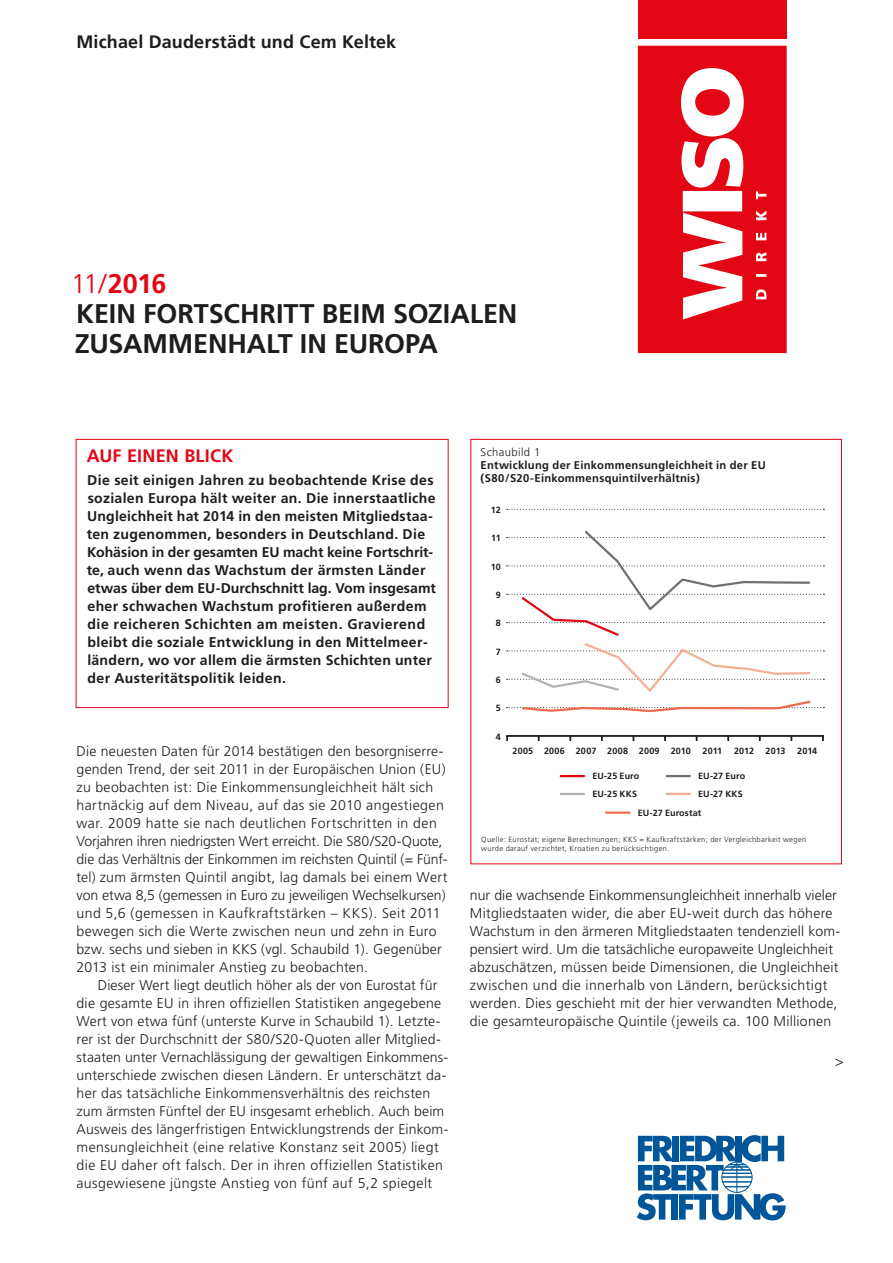
<style>
.page{position:relative;width:893px;height:1263px;background:#fff}
.page>*{position:absolute;margin:0;border:0;box-sizing:border-box;transform-origin:0 0}
.t1{font:700 27px/30px "Frutiger";letter-spacing:-.005em;color:#1d1d1b}
.t2{font:700 18px "Frutiger";letter-spacing:.01em;color:#1d1d1b}
.t3{font:700 18px "Frutiger";letter-spacing:.015em;color:#e30614}
.t4{font:300 14.1px/18px "Frutiger";letter-spacing:.015em;color:#1d1d1b}
.t5{font:700 14.1px/18px "Frutiger";letter-spacing:.02em;color:#1d1d1b}
.t6{font:700 11.25px/12.8px "Frutiger";letter-spacing:.025em;color:#1d1d1b}
.t7{font:300 11.25px "Frutiger";letter-spacing:.035em;color:#1d1d1b}
.t8{font:700 9px/18.8px "Frutiger";letter-spacing:.01em;color:#1d1d1b}
.t9{font:300 7.5px/9px "Frutiger";letter-spacing:.045em;color:#1d1d1b}
.s1{font-weight:300;color:#e30614}
.s2{color:#e30614}
</style>
<div class="page">
<svg style="left:637px;top:1135px;width:149px;height:85px"></svg>
<div style="left:638px;top:0;width:149px;height:39px;background:#e30614"></div>
<svg style="left:638px;top:46px;width:149px;height:307px;fill:#e30614"></svg>
<svg style="left:756px;top:191px;width:10px;height:108px"></svg>
<div style="left:76px;top:439px;width:373px;height:269px;border:1px solid #e30614"></div>
<div style="left:470px;top:439px;width:372px;height:425px;border:1px solid #e30614"></div>
<hr style="left:506px;top:735px;width:318px;height:2px;background:#1d1d1b">
<svg style="left:507px;top:509px;width:317px;height:1px"></svg>
<svg style="left:507px;top:531px;width:317px;height:182px"></svg>
<hr style="left:667px;top:793px;width:23px;height:2px;background:#f6af95">
<hr style="left:606px;top:811px;width:23px;height:3px;background:#ed6a4b">
<hr style="left:561px;top:793px;width:23px;height:2px;background:#b2b2b2">
<hr style="left:561px;top:775px;width:23px;height:2px;background:#e30614">
<hr style="left:667px;top:775px;width:23px;height:2px;background:#70706f">
<p class="t2" style="left:77px;top:31px;width:321px">Michael Dauderstädt und Cem Keltek</p>
<h1 class="t1" style="left:71px;top:268px;width:448px"><span class="s1">11/</span><span class="s2">2016<br></span>KEIN FORTSCHRITT BEIM SOZIALEN<br>ZUSAMMENHALT IN EUROPA</h1>
<p class="t3" style="left:87px;top:445px;width:148px">AUF EINEN BLICK</p>
<p class="t5" style="left:87px;top:471px;width:350px">Die seit einigen Jahren zu beobachtende Krise des sozialen Europa hält weiter an. Die innerstaatliche Ungleichheit hat 2014 in den meisten Mitgliedstaa&shy;ten zugenommen, besonders in Deutschland. Die Kohäsion in der gesamten EU macht keine Fortschrit&shy;te, auch wenn das Wachstum der ärmsten Länder etwas über dem EU-Durchschnitt lag. Vom insgesamt eher schwachen Wachstum profitieren außerdem die reicheren Schichten am meisten. Gravierend bleibt die soziale Entwicklung in den Mittelmeer&shy;ländern, wo vor allem die ärmsten Schichten unter der Austeritätspolitik leiden.</p>
<p class="t4" style="left:77px;top:742px;width:373px">Die neuesten Daten für 2014 bestätigen den besorgniserre&shy;genden Trend, der seit 2011 in der Europäischen Union (EU) zu beobachten ist: Die Einkommensungleichheit hält sich hartnäckig auf dem Niveau, auf das sie 2010 angestiegen war. 2009 hatte sie nach deutlichen Fortschritten in den Vorjahren ihren niedrigsten Wert erreicht. Die S80/S20-Quote, die das Verhältnis der Einkommen im reichsten Quintil (= Fünf&shy;tel) zum ärmsten Quintil angibt, lag damals bei einem Wert von etwa 8,5 (gemessen in Euro zu jeweiligen Wechselkursen) und 5,6 (gemessen in Kaufkraftstärken – KKS). Seit 2011 bewegen sich die Werte zwischen neun und zehn in Euro bzw. sechs und sieben in KKS (vgl. Schaubild 1). Gegenüber 2013 ist ein minimaler Anstieg zu beobachten.</p>
<p class="t4" style="left:77px;top:976px;width:373px;text-indent:21px">Dieser Wert liegt deutlich höher als der von Eurostat für die gesamte EU in ihren offiziellen Statistiken angegebene Wert von etwa fünf (unterste Kurve in Schaubild 1). Letzte&shy;rer ist der Durchschnitt der S80/S20-Quoten aller Mitglied&shy;staaten unter Vernachlässigung der gewaltigen Einkommens&shy;unterschiede zwischen diesen Ländern. Er unterschätzt da&shy;her das tatsächliche Einkommensverhältnis des reichsten zum ärmsten Fünftel der EU insgesamt erheblich. Auch beim Ausweis des längerfristigen Entwicklungstrends der Einkom&shy;mensungleichheit (eine relative Konstanz seit 2005) liegt die EU daher oft falsch. Der in ihren offiziellen Statistiken ausgewiesene jüngste Anstieg von fünf auf 5,2 spiegelt</p>
<p class="t7" style="left:480px;top:446px;width:61px">Schaubild 1</p>
<p class="t6" style="left:480px;top:459px;width:287px">Entwicklung der Einkommensungleichheit in der EU (S80/S20-Einkommensquintilverhältnis)</p>
<p class="t8" style="left:491px;top:500px;width:11px">12</p>
<p class="t8" style="left:491px;top:528px;width:11px">11</p>
<p class="t8" style="left:491px;top:557px;width:11px">10</p>
<p class="t8" style="left:496px;top:585px;width:7px">9</p>
<p class="t8" style="left:496px;top:614px;width:7px">8</p>
<p class="t8" style="left:496px;top:642px;width:7px">7</p>
<p class="t8" style="left:496px;top:670px;width:7px">6</p>
<p class="t8" style="left:496px;top:699px;width:7px">5</p>
<p class="t8" style="left:496px;top:727px;width:7px">4</p>
<p class="t8" style="left:513px;top:741px;width:180px">2005 2006 2007 2008 2009 2010</p>
<p class="t8" style="left:703px;top:741px;width:21px">2011</p>
<p class="t8" style="left:734px;top:741px;width:21px">2012</p>
<p class="t8" style="left:766px;top:741px;width:21px">2013</p>
<p class="t8" style="left:797px;top:741px;width:22px">2014</p>
<p class="t8" style="left:592px;top:766px;width:49px">EU-25 Euro</p>
<p class="t8" style="left:698px;top:766px;width:48px">EU-27 Euro</p>
<p class="t8" style="left:592px;top:784px;width:46px">EU-25 KKS</p>
<p class="t8" style="left:638px;top:784px;width:106px;text-indent:60px">EU-27 KKS<br>EU-27 Eurostat</p>
<p class="t9" style="left:481px;top:835px;width:327px">Quelle: Eurostat; eigene Berechnungen; KKS = Kaufkraftstärken; der Vergleichbarkeit wegen wurde darauf verzichtet, Kroatien zu berücksichtigen.</p>
<p class="t4" style="left:470px;top:886px;width:372px">nur die wachsende Einkommensungleichheit innerhalb vieler Mitgliedstaaten wider, die aber EU-weit durch das höhere Wachstum in den ärmeren Mitgliedstaaten tendenziell kom&shy;pensiert wird. Um die tatsächliche europaweite Ungleichheit abzuschätzen, müssen beide Dimensionen, die Ungleichheit zwischen und die innerhalb von Ländern, berücksichtigt werden. Dies geschieht mit der hier verwandten Methode, die gesamteuropäische Quintile (jeweils ca. 100 Millionen</p>
<p class="t4" style="left:835px;top:1052px;width:10px">&gt;</p>
</div>
